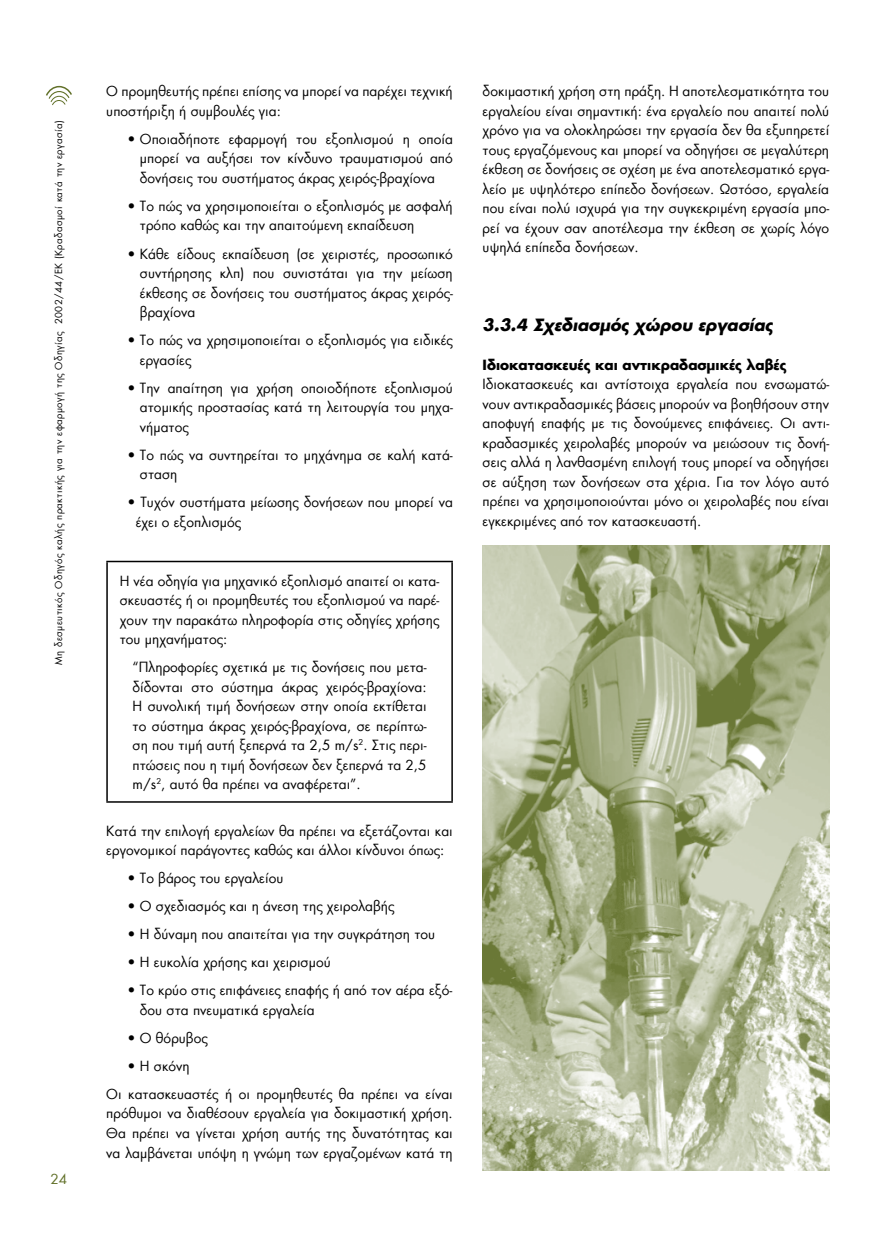
<style>
.page{position:relative;width:893px;height:1234px;background:#fff}
.page>*{position:absolute;margin:0;border:0;box-sizing:border-box;transform-origin:0 0}
.t1{font:italic 700 18px "Kp Linea";color:#000}
.t2{font:15px/19.5px "Kp Linea";color:#000}
.t3{font:700 15px "Kp Linea";color:#000}
.t4{font:15px "Kp Linea";color:#62712a}
.t5{font:10.5px "Kp Linea";letter-spacing:.04em;color:#000}
</style>
<div class="page">
<svg style="left:46px;top:85px;width:26px;height:20px"></svg>
<hr style="left:106px;top:560px;width:347px;height:2px;background:#000">
<hr style="left:106px;top:562px;width:2px;height:239px;background:#000">
<hr style="left:451px;top:562px;width:2px;height:239px;background:#000">
<hr style="left:106px;top:801px;width:347px;height:1px;background:#000">
<img style="left:483px;top:545px;width:346px;height:624px">
<p class="t5" style="left:52px;top:664px;width:546px;rotate:-90deg">Μη δεσμευτικός Οδηγός καλής πρακτικής για την εφαρμογή της Οδηγίας 2002/44/ΕΚ (Κραδασμοί κατά την εργασία)</p>
<p class="t4" style="left:50px;top:1169px;width:18px">24</p>
<p class="t2" style="left:106px;top:81px;width:348px">Ο προμηθευτής πρέπει επίσης να μπορεί να παρέχει τεχνική υποστήριξη ή συμβουλές για:</p>
<p class="t2" style="left:140px;top:129px;width:314px;text-align:justify;text-indent:-12px">• Οποιαδήποτε εφαρμογή του εξοπλισμού η οποία μπορεί να αυξήσει τον κίνδυνο τραυματισμού από δονήσεις του συστήματος άκρας χειρός-βραχίονα</p>
<p class="t2" style="left:140px;top:196px;width:314px;text-indent:-12px">• Το πώς να χρησιμοποιείται ο εξοπλισμός με ασφαλή τρόπο καθώς και την απαιτούμενη εκπαίδευση</p>
<p class="t2" style="left:140px;top:243px;width:314px;text-align:justify;text-indent:-12px">• Κάθε είδους εκπαίδευση (σε χειριστές, προσωπικό συντήρησης κλπ) που συνιστάται για την μείωση έκθεσης σε δονήσεις του συστήματος άκρας χειρός&shy;βραχίονα</p>
<p class="t2" style="left:140px;top:330px;width:314px;text-indent:-12px">• Το πώς να χρησιμοποιείται ο εξοπλισμός για ειδικές εργασίες</p>
<p class="t2" style="left:140px;top:377px;width:314px;text-align:justify;text-indent:-12px">• Την απαίτηση για χρήση οποιοδήποτε εξοπλισμού ατομικής προστασίας κατά τη λειτουργία του μηχα&shy;νήματος</p>
<p class="t2" style="left:140px;top:444px;width:314px;text-indent:-12px">• Το πώς να συντηρείται το μηχάνημα σε καλή κατά&shy;σταση</p>
<p class="t2" style="left:136px;top:492px;width:319px;text-indent:-8px">• Τυχόν συστήματα μείωσης δονήσεων που μπορεί να έχει ο εξοπλισμός</p>
<p class="t2" style="left:120px;top:570px;width:321px;text-align:justify">Η νέα οδηγία για μηχανικό εξοπλισμό απαιτεί οι κατα&shy;σκευαστές ή οι προμηθευτές του εξοπλισμού να παρέ&shy;χουν την παρακάτω πληροφορία στις οδηγίες χρήσης του μηχανήματος:</p>
<p class="t2" style="left:133px;top:657px;width:296px;text-align:justify">“Πληροφορίες σχετικά με τις δονήσεις που μετα&shy;δίδονται στο σύστημα άκρας χειρός-βραχίονα:<br>Η συνολική τιμή δονήσεων στην οποία εκτίθεται το σύστημα άκρας χειρός-βραχίονα, σε περίπτω&shy;ση που τιμή αυτή ξεπερνά τα 2,5 m/s<sup>2</sup>. Στις περι&shy;πτώσεις που η τιμή δονήσεων δεν ξεπερνά τα 2,5 m/s<sup>2</sup>, αυτό θα πρέπει να αναφέρεται”.</p>
<p class="t2" style="left:106px;top:820px;width:348px">Κατά την επιλογή εργαλείων θα πρέπει να εξετάζονται και εργονομικοί παράγοντες καθώς και άλλοι κίνδυνοι όπως:</p>
<p class="t2" style="left:128px;top:868px;width:157px">• Το βάρος του εργαλείου</p>
<p class="t2" style="left:128px;top:896px;width:268px">• Ο σχεδιασμός και η άνεση της χειρολαβής</p>
<p class="t2" style="left:128px;top:924px;width:309px">• Η δύναμη που απαιτείται για την συγκράτηση του</p>
<p class="t2" style="left:128px;top:952px;width:205px">• Η ευκολία χρήσης και χειρισμού</p>
<p class="t2" style="left:140px;top:980px;width:314px;text-indent:-12px">• Το κρύο στις επιφάνειες επαφής ή από τον αέρα εξό&shy;δου στα πνευματικά εργαλεία</p>
<p class="t2" style="left:128px;top:1027px;width:82px">• Ο θόρυβος</p>
<p class="t2" style="left:106px;top:1051px;width:348px;line-height:28px;text-indent:21px">• Η σκόνη<br>Οι κατασκευαστές ή οι προμηθευτές θα πρέπει να είναι</p>
<p class="t2" style="left:106px;top:1103px;width:348px;text-align:justify">πρόθυμοι να διαθέσουν εργαλεία για δοκιμαστική χρήση.<br>Θα πρέπει να γίνεται χρήση αυτής της δυνατότητας και να λαμβάνεται υπόψη η γνώμη των εργαζομένων κατά τη</p>
<p class="t2" style="left:483px;top:81px;width:348px;text-align:justify">δοκιμαστική χρήση στη πράξη. Η αποτελεσματικότητα του εργαλείου είναι σημαντική: ένα εργαλείο που απαιτεί πολύ χρόνο για να ολοκληρώσει την εργασία δεν θα εξυπηρετεί τους εργαζόμενους και μπορεί να οδηγήσει σε μεγαλύτερη έκθεση σε δονήσεις σε σχέση με ένα αποτελεσματικό εργα&shy;λείο με υψηλότερο επίπεδο δονήσεων. Ωστόσο, εργαλεία που είναι πολύ ισχυρά για την συγκεκριμένη εργασία μπο&shy;ρεί να έχουν σαν αποτέλεσμα την έκθεση σε χωρίς λόγο υψηλά επίπεδα δονήσεων.</p>
<p class="t1" style="left:483px;top:313px;width:292px">3.3.4 Σχεδιασμός χώρου εργασίας</p>
<p class="t3" style="left:483px;top:355px;width:305px">Ιδιοκατασκευές και αντικραδασμικές λαβές</p>
<p class="t2" style="left:483px;top:374px;width:348px;text-align:justify">Ιδιοκατασκευές και αντίστοιχα εργαλεία που ενσωματώ&shy;νουν αντικραδασμικές βάσεις μπορούν να βοηθήσουν στην αποφυγή επαφής με τις δονούμενες επιφάνειες. Οι αντι&shy;κραδασμικές χειρολαβές μπορούν να μειώσουν τις δονή&shy;σεις αλλά η λανθασμένη επιλογή τους μπορεί να οδηγήσει σε αύξηση των δονήσεων στα χέρια. Για τον λόγο αυτό πρέπει να χρησιμοποιούνται μόνο οι χειρολαβές που είναι εγκεκριμένες από τον κατασκευαστή.</p>
</div>
